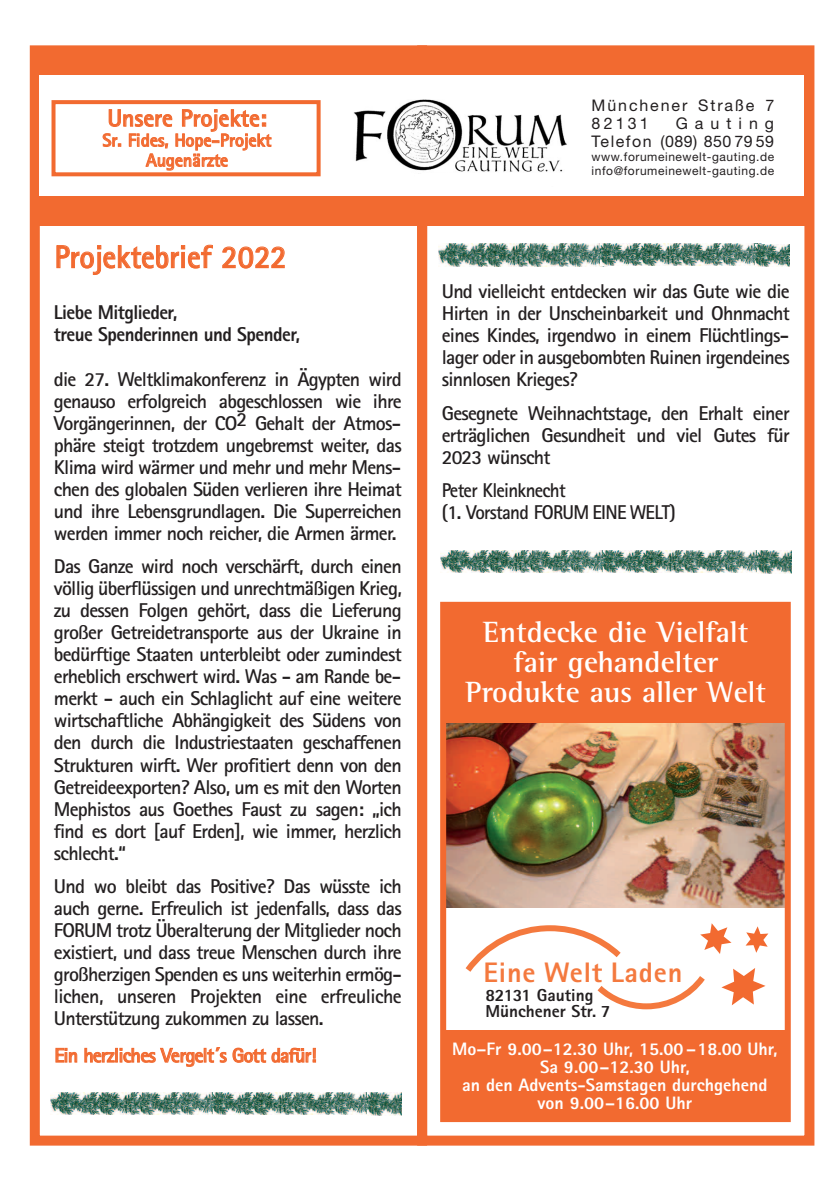
<style>
.page{position:relative;width:840px;height:1191px;background:#fff}
.page>*{position:absolute;margin:0;border:0;box-sizing:border-box;transform-origin:0 0}
.t1{font:700 32px "Rotis Sans Serif";color:#f26a30;scale:.95 1}
.t2{font:700 30px/30px "Rotis Semi Serif";color:#fff;text-align:center}
.t3{font:800 28.2px "Rotis Sans Serif";letter-spacing:.03em;color:#f4793e}
.t4{font:700 24px "Rotis Sans Serif";color:#f26a30}
.t5{font:700 20px/22px "Rotis Sans Serif";letter-spacing:-.04em;color:#231f20;text-align:justify}
.t6{font:800 20px/22px "Rotis Sans Serif";letter-spacing:-.03em;color:#231f20;scale:.95 1}
.t7{font:700 20px/22px "Rotis Sans Serif";letter-spacing:-.04em;color:#231f20;scale:.95 1}
.t8{font:700 20px "Rotis Sans Serif";letter-spacing:-.04em;color:#f26a30}
.t9{font:800 18px/18px "Rotis Sans Serif";color:#fff;text-align:center}
.t10{font:700 18px/20px "Rotis Sans Serif";color:#f26a30;text-align:center}
.t11{font:800 17.4px/16.2px "Rotis Sans Serif";color:#231f20}
.t12{font:16px/18px "Helvetica Neue";letter-spacing:.095em;color:#231f20;text-align:right}
.t13{font:16px/18px "Helvetica Neue";letter-spacing:.115em;color:#231f20}
.t14{font:12px/14px "Helvetica Neue";letter-spacing:.045em;color:#231f20}
</style>
<div class="page">
<div style="left:30px;top:45px;width:397px;height:1100px;border:10px solid #f26a30"></div>
<div style="left:417px;top:45px;width:397px;height:1100px;border:10px solid #f26a30"></div>
<div style="left:36px;top:51px;width:777px;height:174px;background:#f26a30"></div>
<div style="left:40px;top:76px;width:763px;height:120px;background:#fff"></div>
<div style="left:51px;top:100px;width:269px;height:76px;border:4px solid #f26a30"></div>
<img style="left:353px;top:99px;width:214px;height:73px">
<div style="left:444px;top:1030px;width:340px;height:87px;background:#f26a30"></div>
<img style="left:447px;top:723px;width:336px;height:184px">
<div style="left:445px;top:605px;width:340px;height:118px;background:#f26a30"></div>
<svg style="left:465px;top:923px;width:302px;height:87px"></svg>
<div style="left:440px;top:602px;width:350px;height:520px;border:6px solid #f26a30"></div>
<img style="left:438px;top:244px;width:162px;height:22px">
<img style="left:600px;top:244px;width:155px;height:22px">
<img style="left:755px;top:244px;width:34px;height:23px">
<img style="left:440px;top:550px;width:162px;height:22px">
<img style="left:602px;top:550px;width:161px;height:22px">
<img style="left:757px;top:551px;width:34px;height:22px">
<img style="left:51px;top:1092px;width:162px;height:22px">
<img style="left:213px;top:1092px;width:154px;height:22px">
<img style="left:367px;top:1092px;width:34px;height:23px">
<p class="t4" style="left:107px;top:110px;width:161px">Unsere Projekte:</p>
<p class="t10" style="left:102px;top:132px;width:170px">Sr. Fides, Hope-Projekt<br>Augenärzte</p>
<h1 class="t1" style="left:54px;top:245px;width:246px">Projektebrief 2022</h1>
<p class="t6" style="left:54px;top:303px;width:260px">Liebe Mitglieder,<br>treue Spenderinnen und Spender,</p>
<p class="t5" style="left:54px;top:370px;width:349px">die 27. Weltklimakonferenz in Ägypten wird genauso erfolgreich abgeschlossen wie ihre Vorgängerinnen, der CO2 Gehalt der Atmos&shy;phäre steigt trotzdem ungebremst weiter, das Klima wird wärmer und mehr und mehr Mens&shy;chen des globalen Süden verlieren ihre Heimat und ihre Lebensgrundlagen. Die Superreichen werden immer noch reicher, die Armen ärmer.</p>
<p class="t5" style="left:54px;top:557px;width:349px">Das Ganze wird noch verschärft, durch einen völlig überflüssigen und unrechtmäßigen Krieg, zu dessen Folgen gehört, dass die Lieferung großer Getreidetransporte aus der Ukraine in bedürftige Staaten unterbleibt oder zumindest erheblich erschwert wird. Was - am Rande be&shy;merkt - auch ein Schlaglicht auf eine weitere wirtschaftliche Abhängigkeit des Südens von den durch die Industriestaaten geschaffenen Strukturen wirft. Wer profitiert denn von den Getreideexporten? Also, um es mit den Worten Mephistos aus Goethes Faust zu sagen: „ich find es dort [auf Erden], wie immer, herzlich schlecht.“</p>
<p class="t5" style="left:54px;top:877px;width:349px">Und wo bleibt das Positive? Das wüsste ich auch gerne. Erfreulich ist jedenfalls, dass das FORUM trotz Überalterung der Mitglieder noch existiert, und dass treue Menschen durch ihre großherzigen Spenden es uns weiterhin ermög&shy;lichen, unseren Projekten eine erfreuliche Unterstützung zukommen zu lassen.</p>
<p class="t8" style="left:54px;top:1048px;width:263px">Ein herzliches Vergelt´s Gott dafür!</p>
<p class="t13" style="left:591px;top:96px;width:184px">Münchener Straße 7<br>82131</p>
<p class="t12" style="left:591px;top:114px;width:184px">Gauting<br>Telefon (089) 850 79 59</p>
<p class="t14" style="left:591px;top:150px;width:184px">www.forumeinewelt-gauting.de info@forumeinewelt-gauting.de</p>
<p class="t5" style="left:441px;top:282px;width:349px">Und vielleicht entdecken wir das Gute wie die Hirten in der Unscheinbarkeit und Ohnmacht eines Kindes, irgendwo in einem Flüchtlings&shy;lager oder in ausgebombten Ruinen irgendeines sinnlosen Krieges?</p>
<p class="t5" style="left:441px;top:404px;width:349px">Gesegnete Weihnachtstage, den Erhalt einer erträglichen Gesundheit und viel Gutes für 2023 wünscht</p>
<p class="t7" style="left:441px;top:481px;width:247px">Peter Kleinknecht<br>(1. Vorstand FORUM EINE WELT)</p>
<h2 class="t2" style="left:465px;top:619px;width:302px">Entdecke die Vielfalt fair gehandelter<br>Produkte aus aller Welt</h2>
<h3 class="t3" style="left:483px;top:962px;width:200px">Eine Welt Laden</h3>
<p class="t11" style="left:485px;top:988px;width:127px">82131 Gauting<br>Münchener Str. 7</p>
<p class="t9" style="left:452px;top:1041px;width:327px">Mo–Fr 9.00–12.30 Uhr, 15.00 –18.00 Uhr,<br>Sa 9.00–12.30 Uhr,<br>an den Advents-Samstagen durchgehend von 9.00–16.00 Uhr</p>
</div>
